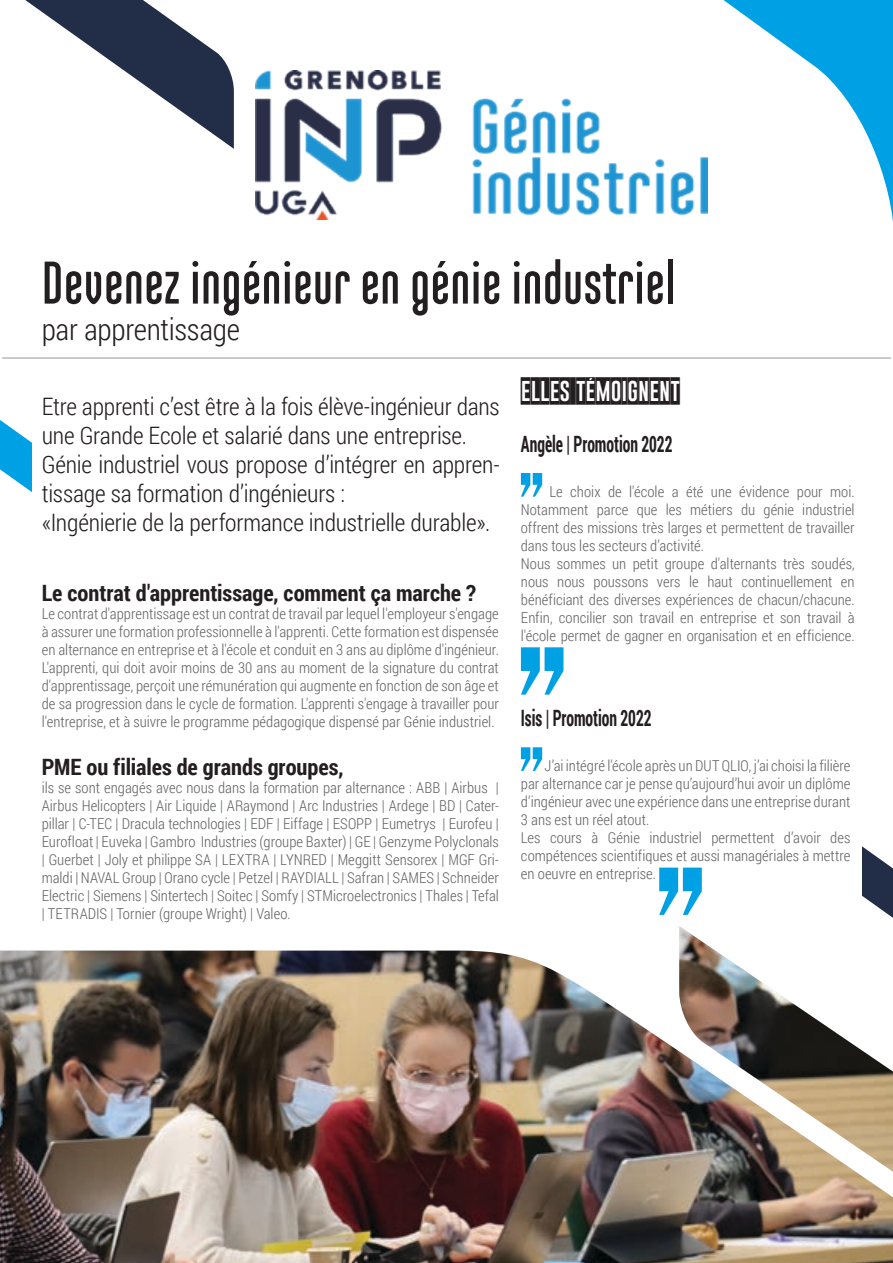
<style>
.page{position:relative;width:893px;height:1263px;background:#fff}
.page>*{position:absolute;margin:0;border:0;box-sizing:border-box;transform-origin:0 0}
.t1{font:700 60px "Ando";color:#231f20}
.t2{font:300 30px "Roboto Condensed";letter-spacing:-.01em;color:#231f20}
.t3{font:27px "Gobold Blocky";color:#231f20}
.t4{font:300 24px/28.8px "Roboto Condensed";letter-spacing:-.01em;color:#231f20}
.t5{font:700 22.5px "Roboto Condensed";color:#231f20}
.t6{font:700 22.5px "Roboto Condensed";color:#231f20;scale:.7 1}
.t7{font:300 15px/18px "Roboto Condensed";color:#636466;text-align:justify}
</style>
<div class="page">
<svg style="left:862px;top:846px;width:31px;height:72px;fill:#222d47"></svg>
<svg style="left:0;top:420px;width:32px;height:72px;fill:#00a1e4"></svg>
<img style="left:255px;top:70px;width:446px;height:149px">
<svg style="left:25px;top:0;width:209px;height:149px"></svg>
<svg style="left:521px;top:473px;width:21px;height:24px"></svg>
<svg style="left:521px;top:647px;width:42px;height:48px"></svg>
<svg style="left:521px;top:747px;width:21px;height:24px"></svg>
<svg style="left:659px;top:867px;width:43px;height:48px"></svg>
<hr style="left:2px;top:358px;width:889px;height:1px;background:#949698">
<img style="left:0;top:926px;width:893px;height:337px">
<svg style="left:701px;top:0;width:192px;height:359px"></svg>
<p class="t1" style="left:42px;top:251px;width:636px">Devenez ingénieur en génie industriel</p>
<p class="t2" style="left:42px;top:308px;width:200px">par apprentissage</p>
<p class="t4" style="left:42px;top:392px;width:459px">Etre apprenti c’est être à la fois élève-ingénieur dans une Grande Ecole et salarié dans une entreprise.</p>
<p class="t4" style="left:42px;top:449px;width:459px">Génie industriel vous propose d’intégrer en appren&shy;tissage sa formation d’ingénieurs :</p>
<p class="t4" style="left:42px;top:507px;width:450px">«Ingénierie de la performance industrielle durable».</p>
<p class="t5" style="left:42px;top:577px;width:436px">Le contrat d'apprentissage, comment ça marche ?</p>
<p class="t7" style="left:42px;top:604px;width:459px">Le contrat d'apprentissage est un contrat de travail par lequel l'employeur s'engage à assurer une formation professionnelle à l'apprenti. Cette formation est dispensée en alternance en entreprise et à l'école et conduit en 3 ans au diplôme d'ingénieur.</p>
<p class="t7" style="left:42px;top:658px;width:459px">L'apprenti, qui doit avoir moins de 30 ans au moment de la signature du contrat d'apprentissage, perçoit une rémunération qui augmente en fonction de son âge et de sa progression dans le cycle de formation. L'apprenti s'engage à travailler pour l'entreprise, et à suivre le programme pédagogique dispensé par Génie industriel.</p>
<p class="t5" style="left:42px;top:751px;width:303px">PME ou filiales de grands groupes,</p>
<p class="t7" style="left:42px;top:778px;width:459px">ils se sont engagés avec nous dans la formation par alternance : ABB | Airbus | Airbus Helicopters | Air Liquide | ARaymond | Arc Industries | Ardege | BD | Cater&shy;pillar | C-TEC | Dracula technologies | EDF | Eiffage | ESOPP | Eumetrys | Eurofeu | Eurofloat | Euveka | Gambro Industries (groupe Baxter) | GE | Genzyme Polyclonals | Guerbet | Joly et philippe SA | LEXTRA | LYNRED | Meggitt Sensorex | MGF Gri&shy;maldi | NAVAL Group | Orano cycle | Petzel | RAYDIALL | Safran | SAMES | Schneider Electric | Siemens | Sintertech | Soitec | Somfy | STMicroelectronics | Thales | Tefal | TETRADIS | Tornier (groupe Wright) | Valeo.</p>
<p class="t3" style="left:521px;top:373px;width:161px">ELLES TÉMOIGNENT</p>
<p class="t6" style="left:521px;top:428px;width:218px">Angèle | Promotion 2022</p>
<p class="t7" style="left:521px;top:482px;width:335px;text-indent:29px">Le choix de l'école a été une évidence pour moi.<br>Notamment parce que les métiers du génie industriel offrent des missions très larges et permettent de travailler dans tous les secteurs d’activité.</p>
<p class="t7" style="left:521px;top:554px;width:335px">Nous sommes un petit groupe d'alternants très soudés, nous nous poussons vers le haut continuellement en bénéficiant des diverses expériences de chacun/chacune.<br>Enfin, concilier son travail en entreprise et son travail à l'école permet de gagner en organisation et en efficience.</p>
<p class="t6" style="left:521px;top:702px;width:188px">Isis | Promotion 2022</p>
<p class="t7" style="left:521px;top:756px;width:331px;text-indent:24px">J’ai intégré l'école après un DUT QLIO, j’ai choisi la filière par alternance car je pense qu’aujourd’hui avoir un diplôme d’ingénieur avec une expérience dans une entreprise durant 3 ans est un réel atout.</p>
<p class="t7" style="left:521px;top:828px;width:331px">Les cours à Génie industriel permettent d’avoir des compétences scientifiques et aussi managériales à mettre en oeuvre en entreprise.</p>
</div>
